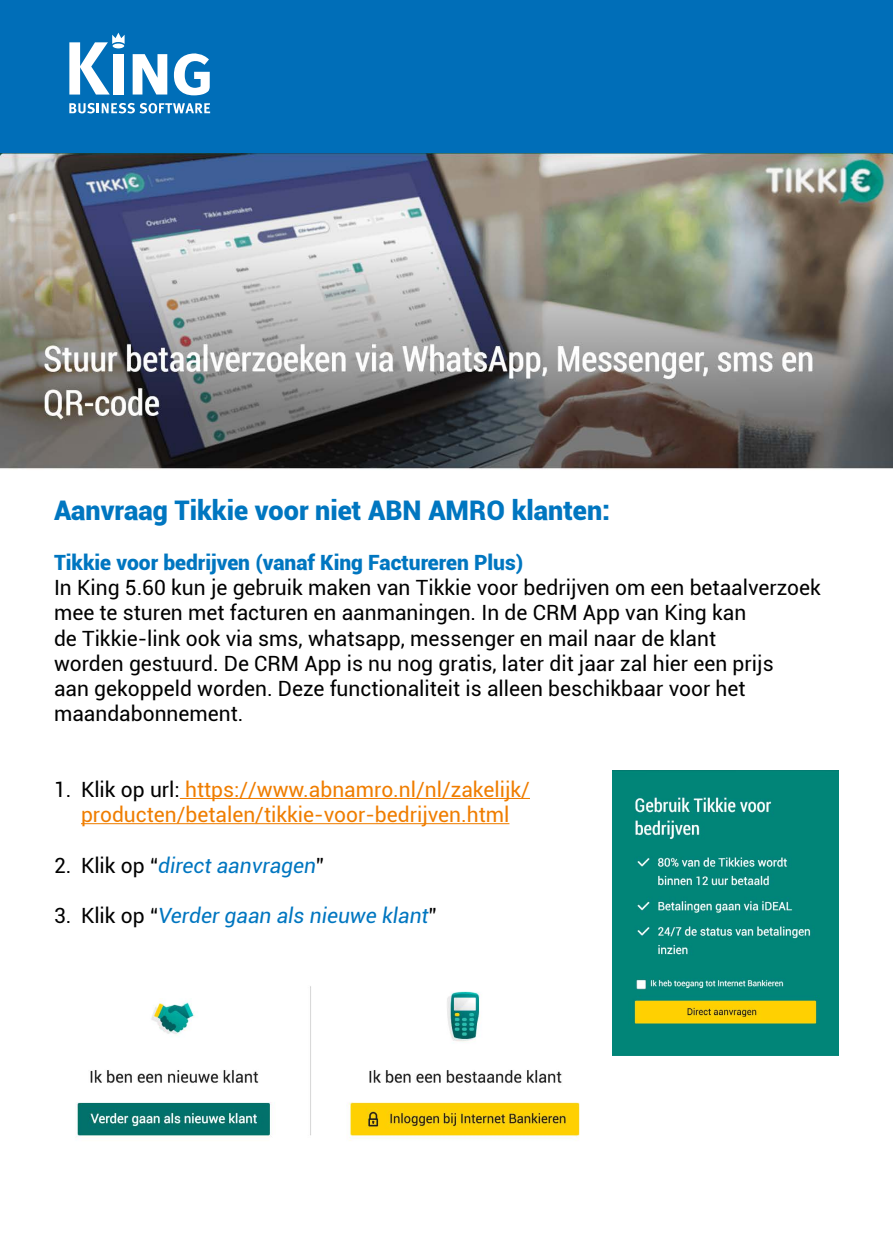
<style>
.page{position:relative;width:893px;height:1251px;background:#fff}
.page>*{position:absolute;margin:0;border:0;box-sizing:border-box;transform-origin:0 0}
.t1{font:900 27px "Roboto";color:#0076c0}
.t2{font:21px/25.2px "Roboto";color:#000}
.t3{font:21px/25.2px "Roboto";color:#ef7d00;text-align:center}
.t4{font:italic 21px "Roboto";color:#0076c0}
.t5{font:900 21px "Roboto";color:#0076c0}
.s1{color:#000}
.s2{font-style:normal;color:#000}
</style>
<div class="page">
<img style="left:75px;top:986px;width:505px;height:155px">
<div style="left:0;top:0;width:893px;height:153px;background:#006eb8"></div>
<svg style="left:69px;top:103px;width:141px;height:10px"></svg>
<svg style="left:69px;top:33px;width:56px;height:61px"></svg>
<svg style="left:133px;top:54px;width:34px;height:40px"></svg>
<svg style="left:174px;top:53px;width:36px;height:42px"></svg>
<hr style="left:180px;top:797px;width:350px;height:1px;background:#ef7d00">
<hr style="left:81px;top:823px;width:428px;height:1px;background:#ef7d00">
<img style="left:0;top:153px;width:893px;height:316px">
<img style="left:612px;top:770px;width:227px;height:285px">
<p class="t1" style="left:54px;top:490px;width:558px">Aanvraag Tikkie voor niet ABN AMRO klanten:</p>
<p class="t5" style="left:54px;top:547px;width:471px">Tikkie voor bedrijven (vanaf King Factureren Plus)</p>
<p class="t2" style="left:54px;top:574px;width:768px">In King 5.60 kun je gebruik maken van Tikkie voor bedrijven om een betaalverzoek mee te sturen met facturen en aanmaningen. In de CRM App van King kan<br>de Tikkie-link ook via sms, whatsapp, messenger en mail naar de klant<br>worden gestuurd. De CRM App is nu nog gratis, later dit jaar zal hier een prijs<br>aan gekoppeld worden. Deze functionaliteit is alleen beschikbaar voor het maandabonnement.</p>
<p class="t3" style="left:54px;top:776px;width:477px"><span class="s1">1. Klik op url:</span> https://www.abnamro.nl/nl/zakelijk/ producten/betalen/tikkie-voor-bedrijven.html</p>
<p class="t4" style="left:54px;top:850px;width:271px"><span class="s2">2. Klik op “</span>direct aanvragen<span class="s2">”</span></p>
<p class="t4" style="left:54px;top:900px;width:384px"><span class="s2">3. Klik op “</span>Verder gaan als nieuwe klant<span class="s2">”</span></p>
</div>
